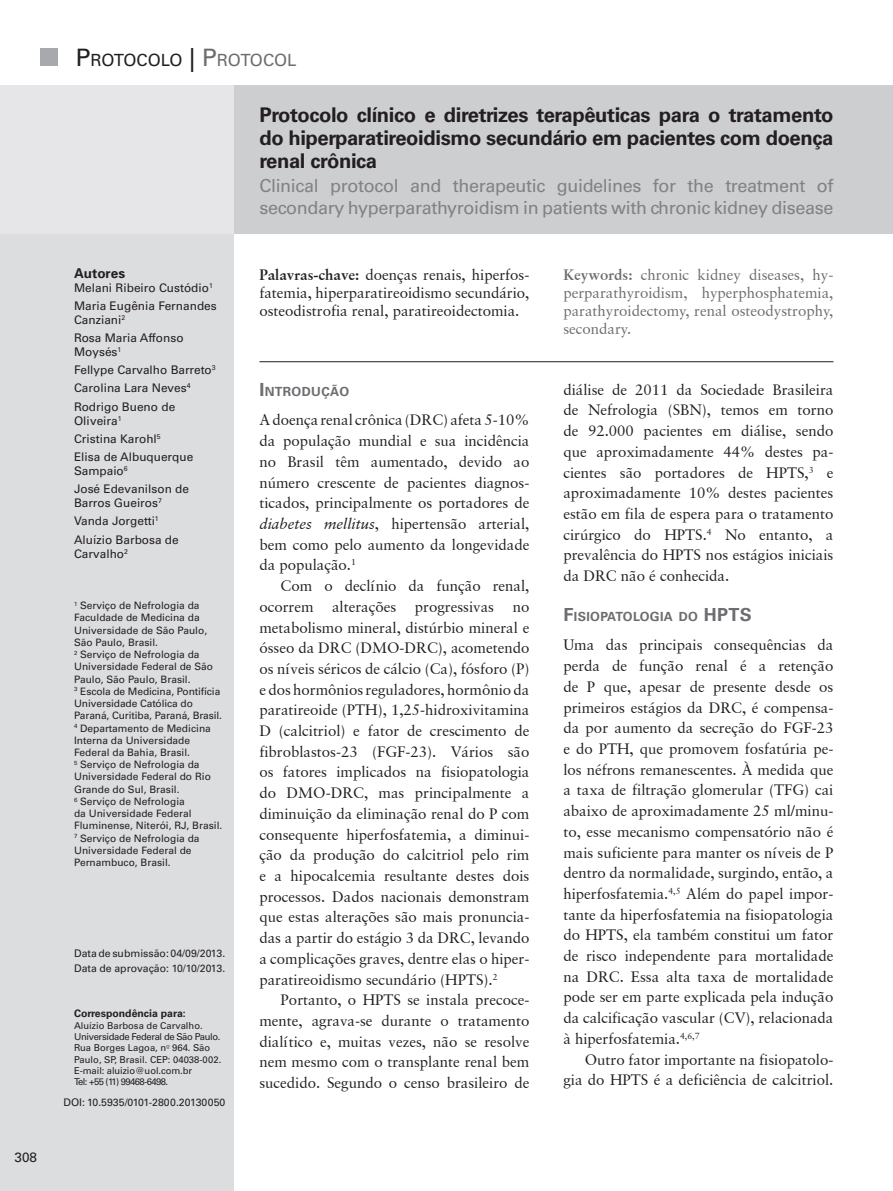
<style>
.page{position:relative;width:893px;height:1191px;background:#fff}
.page>*{position:absolute;margin:0;border:0;box-sizing:border-box;transform-origin:0 0}
.Título_Português{font:700 20.25px/22.5px "Univers LT Std";letter-spacing:-.02em;color:#231f20;text-align:justify}
.Title_Inglês{font:18px/21.6px "Univers LT Std";letter-spacing:-.02em;color:#808285}
.t1{font:16.8px "Univers LT Std";color:#231f20}
.Texto{font:15px/20.7px "Garamond Retrospective S Si";color:#231f20;text-align:justify}
.Texto_-_1º_paragráfo{font:15px/20.7px "Garamond Retrospective S Si";color:#231f20;text-align:justify}
.keywords{font:15px/18px "Garamond Retrospective S Si";color:#6c6d70;text-align:justify}
.Palavras-chave{font:15px/18px "Garamond Retrospective S Si";color:#231f20;text-align:justify}
.Tópico__Autores{font:13.5px "Univers 65 Bold";color:#231f20}
.t2{font:13.5px "Univers LT Std";color:#231f20}
.Intertítulo{font:700 12.6px "Univers LT Std";letter-spacing:.03em;color:#6c6d70}
.Nome_dos_autores{font:11.85px/14px "Univers LT Std";color:#231f20}
.Data_de_subs_aprova{font:10.5px "Univers LT Std";color:#231f20}
.Autor_correspondente{font:10.5px "Univers LT Std";color:#231f20}
.Correspondência_para{font:700 10.5px "Univers LT Std";color:#231f20}
.Afiliações{font:10.2px/12.3px "Univers LT Std";color:#231f20}
.Autor_correspondente-2{font:9.45px/11.4px "Univers LT Std";letter-spacing:-.01em;color:#231f20}
.Autor_correspondente-3{font:9.45px "Univers LT Std";letter-spacing:-.04em;color:#231f20}
.Autor_correspondente-4{font:9.45px "Univers LT Std";letter-spacing:-.06em;color:#231f20}
.s1{font-size:24px}
.s2{font-size:24px;color:#6c6d70}
.s3{color:#6c6d70}
.s4{font-family:"Gatineau Plain"}
.s5{font-weight:700}
.s6{font-size:18px}
.s7{font-style:italic}
</style>
<div class="page">
<div style="left:40px;top:49px;width:17px;height:17px;background:#a8a9ad"></div>
<div style="left:0;top:85px;width:234px;height:1106px;background:#dcdddf"></div>
<div style="left:0;top:85px;width:893px;height:149px;background:linear-gradient(to right,#e2e2e4,#c5c6c8)"></div>
<hr style="left:259px;top:361px;width:574px;height:1px;background:#231f20">
<p class="t2" style="left:15px;top:1149px;width:24px">308</p>
<p class="t1" style="left:76px;top:50px;width:222px"><span class="s1">P</span>ROTOCOLO <span class="s1">|</span> <span class="s2">P</span><span class="s3">ROTOCOL</span></p>
<p class="Título_Português" style="left:259px;top:104px;width:576px">Protocolo clínico e diretrizes terapêuticas para o tratamento do hiperparatireoidismo secundário em pacientes com doença renal crônica</p>
<p class="Tópico__Autores" style="left:74px;top:265px;width:53px">Autores</p>
<p class="Nome_dos_autores" style="left:74px;top:280px;width:140px">Melani Ribeiro Custódio<sup>1</sup></p>
<p class="Nome_dos_autores" style="left:74px;top:299px;width:144px">Maria Eugênia Fernandes<br>Canziani<sup>2</sup></p>
<p class="Nome_dos_autores" style="left:74px;top:331px;width:111px">Rosa Maria Affonso<br>Moysés<sup>1</sup></p>
<p class="Nome_dos_autores" style="left:74px;top:363px;width:143px">Fellype Carvalho Barreto<sup>3</sup></p>
<p class="Nome_dos_autores" style="left:74px;top:381px;width:118px">Carolina Lara Neves<sup>4</sup></p>
<p class="Nome_dos_autores" style="left:74px;top:399px;width:103px">Rodrigo Bueno de<br>Oliveira<sup>1</sup></p>
<p class="Nome_dos_autores" style="left:74px;top:432px;width:88px">Cristina Karohl<sup>5</sup></p>
<p class="Nome_dos_autores" style="left:74px;top:450px;width:121px">Elisa de Albuquerque<br>Sampaio<sup>6</sup></p>
<p class="Nome_dos_autores" style="left:74px;top:482px;width:117px">José Edevanilson de<br>Barros Gueiros<sup>7</sup></p>
<p class="Nome_dos_autores" style="left:74px;top:514px;width:86px">Vanda Jorgetti<sup>1</sup></p>
<p class="Nome_dos_autores" style="left:74px;top:532px;width:106px">Aluízio Barbosa de<br>Carvalho<sup>2</sup></p>
<p class="Afiliações" style="left:74px;top:599px;width:135px"><sup>1</sup> Serviço de Nefrologia da<br>Faculdade de Medicina da<br>Universidade de São Paulo,<br>São Paulo, Brasil.</p>
<p class="Afiliações" style="left:74px;top:648px;width:140px"><sup>2</sup> Serviço de Nefrologia da<br>Universidade Federal de São<br>Paulo, São Paulo, Brasil.</p>
<p class="Afiliações" style="left:74px;top:685px;width:150px"><sup>3</sup> Escola de Medicina, Pontifícia<br>Universidade Católica do<br>Paraná, Curitiba, Paraná, Brasil.</p>
<p class="Afiliações" style="left:74px;top:722px;width:138px"><sup>4</sup> Departamento de Medicina<br>Interna da Universidade<br>Federal da Bahia, Brasil.</p>
<p class="Afiliações" style="left:74px;top:758px;width:138px"><sup>5</sup> Serviço de Nefrologia da<br>Universidade Federal do Rio<br>Grande do Sul, Brasil.</p>
<p class="Afiliações" style="left:74px;top:795px;width:150px"><sup>6</sup> Serviço de Nefrologia<br>da Universidade Federal<br>Fluminense, Niterói, RJ, Brasil.</p>
<p class="Afiliações" style="left:74px;top:832px;width:127px"><sup>7</sup> Serviço de Nefrologia da<br>Universidade Federal de<br>Pernambuco, Brasil.</p>
<p class="Data_de_subs_aprova" style="left:74px;top:946px;width:153px">Data de submissão: 04/09/2013.</p>
<p class="Data_de_subs_aprova" style="left:74px;top:962px;width:153px">Data de aprovação: 10/10/2013.</p>
<p class="Correspondência_para" style="left:74px;top:1007px;width:113px">Correspondência para:</p>
<p class="Autor_correspondente-2" style="left:74px;top:1019px;width:130px">Aluízio Barbosa de Carvalho.</p>
<p class="Autor_correspondente-3" style="left:74px;top:1031px;width:148px">Universidade Federal de São Paulo.</p>
<p class="Autor_correspondente-2" style="left:74px;top:1042px;width:149px">Rua Borges Lagoa, n<span class="s4">º</span> 964. São<br>Paulo, SP, Brasil. CEP: 04038-002.</p>
<p class="Autor_correspondente-2" style="left:74px;top:1065px;width:120px">E-mail: aluizio@uol.com.br</p>
<p class="Autor_correspondente-4" style="left:74px;top:1076px;width:96px">Tel: +55 (11) 99468-6498.</p>
<p class="Autor_correspondente" style="left:64px;top:1096px;width:163px">DOI: 10.5935/0101-2800.20130050</p>
<p class="Title_Inglês" style="left:259px;top:175px;width:576px">Clinical protocol and therapeutic guidelines for the treatment of secondary hyperparathyroidism in patients with chronic kidney disease</p>
<p class="Palavras-chave" style="left:259px;top:265px;width:271px"><span class="s5">Palavras-chave:</span> doenças renais, hiperfos&shy;fatemia, hiperparatireoidismo secundário, osteodistrofia renal, paratireoidectomia.</p>
<p class="keywords" style="left:563px;top:265px;width:272px"><span class="s5">Keywords:</span> chronic kidney diseases, hy&shy;perparathyroidism, hyperphosphatemia, parathyroidectomy, renal osteodystrophy, secondary.</p>
<p class="Intertítulo" style="left:259px;top:384px;width:91px"><span class="s6">I</span> NTRODUÇÃO</p>
<p class="Texto_-_1º_paragráfo" style="left:259px;top:410px;width:272px">A doença renal crônica (DRC) afeta 5-10% da população mundial e sua incidência no Brasil têm aumentado, devido ao número crescente de pacientes diagnos&shy;ticados, principalmente os portadores de <span class="s7">diabetes mellitus</span>, hipertensão arterial, bem como pelo aumento da longevidade da população.<sup>1</sup></p>
<p class="Texto" style="left:259px;top:575px;width:272px;text-indent:21px">Com o declínio da função renal, ocorrem alterações progressivas no metabolismo mineral, distúrbio mineral e ósseo da DRC (DMO-DRC), acometendo os níveis séricos de cálcio (Ca), fósforo (P) e dos hormônios reguladores, hormônio da paratireoide (PTH), 1,25-hidroxivitamina D (calcitriol) e fator de crescimento de fibroblastos-23 (FGF-23). Vários são os fatores implicados na fisiopatologia do DMO-DRC, mas principalmente a diminuição da eliminação renal do P com consequente hiperfosfatemia, a diminui&shy;ção da produção do calcitriol pelo rim e a hipocalcemia resultante destes dois processos. Dados nacionais demonstram que estas alterações são mais pronuncia&shy;das a partir do estágio 3 da DRC, levando a complicações graves, dentre elas o hiper&shy;paratireoidismo secundário (HPTS).<sup>2</sup></p>
<p class="Texto" style="left:259px;top:989px;width:272px;text-indent:21px">Portanto, o HPTS se instala precoce&shy;mente, agrava-se durante o tratamento dialítico e, muitas vezes, não se resolve nem mesmo com o transplante renal bem sucedido. Segundo o censo brasileiro de</p>
<p class="Texto" style="left:563px;top:379px;width:272px">diálise de 2011 da Sociedade Brasileira de Nefrologia (SBN), temos em torno de 92.000 pacientes em diálise, sendo que aproximadamente 44% destes pa&shy;cientes são portadores de HPTS,<sup>3</sup> e aproximadamente 10% destes pacientes estão em fila de espera para o tratamento cirúrgico do HPTS.<sup>4</sup> No entanto, a prevalência do HPTS nos estágios iniciais da DRC não é conhecida.</p>
<p class="Intertítulo" style="left:563px;top:609px;width:153px"><span class="s6">F</span>ISIOPATOLOGIA DO <span class="s6">HPTS</span></p>
<p class="Texto_-_1º_paragráfo" style="left:563px;top:634px;width:272px">Uma das principais consequências da perda de função renal é a retenção de P que, apesar de presente desde os primeiros estágios da DRC, é compensa&shy;da por aumento da secreção do FGF-23 e do PTH, que promovem fosfatúria pe&shy;los néfrons remanescentes. À medida que a taxa de filtração glomerular (TFG) cai abaixo de aproximadamente 25 ml/minu&shy;to, esse mecanismo compensatório não é mais suficiente para manter os níveis de P dentro da normalidade, surgindo, então, a hiperfosfatemia.<sup>4,5</sup> Além do papel impor&shy;tante da hiperfosfatemia na fisiopatologia do HPTS, ela também constitui um fator de risco independente para mortalidade na DRC. Essa alta taxa de mortalidade pode ser em parte explicada pela indução da calcificação vascular (CV), relacionada à hiperfosfatemia.<sup>4,6,7</sup></p>
<p class="Texto" style="left:563px;top:1048px;width:271px;text-align:right">Outro fator importante na fisiopatolo&shy;gia do HPTS é a deficiência de calcitriol.</p>
</div>
